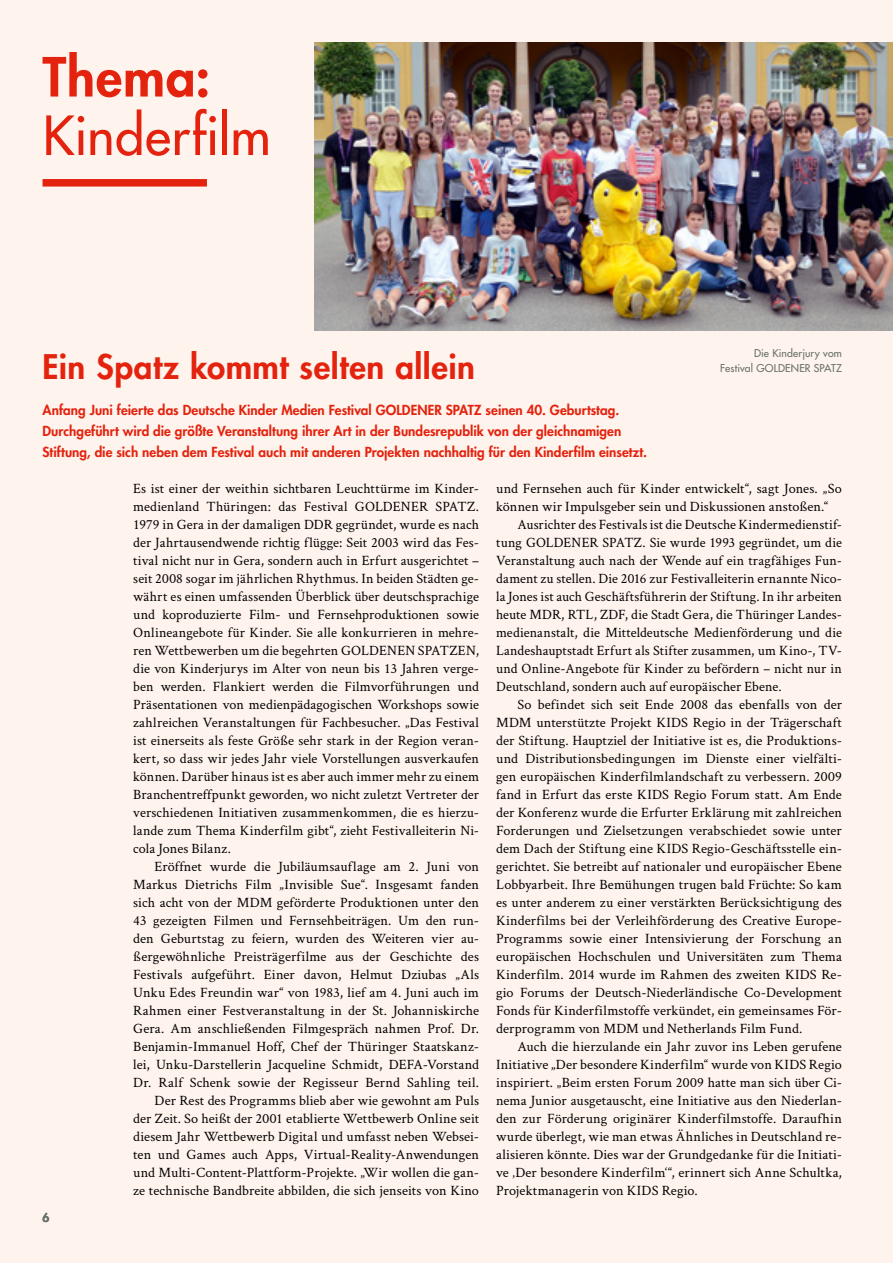
<style>
.page{position:relative;width:893px;height:1263px;background:#fef3ed}
.page>*{position:absolute;margin:0;border:0;box-sizing:border-box;transform-origin:0 0}
.t1{font:500 52.5px "Futura Std";letter-spacing:.005em;color:#e4230e}
.t2{font:800 52.5px "Futura Std";letter-spacing:.015em;color:#e4230e}
.t3{font:800 33px "Futura Std";letter-spacing:.015em;color:#e4230e}
.t4{font:14.25px/18px "Crimson Text";letter-spacing:.01em;color:#000;text-align:justify}
.t5{font:800 13.5px/21px "Futura Std";letter-spacing:.005em;color:#e4230e}
.t6{font:800 12px "Futura Std";color:#677169}
.t7{font:500 10.5px "Futura Std";letter-spacing:.015em;color:#677169}
</style>
<div class="page">
<div style="left:43px;top:179px;width:164px;height:8px;background:#e4230e"></div>
<img style="left:315px;top:43px;width:578px;height:288px">
<h1 class="t2" style="left:43px;top:44px;width:169px">Thema:</h1>
<h1 class="t1" style="left:43px;top:103px;width:230px">Kinderfilm</h1>
<p class="t7" style="left:754px;top:347px;width:89px">Die Kinderjury vom</p>
<h2 class="t3" style="left:43px;top:346px;width:434px">Ein Spatz kommt selten allein</h2>
<p class="t7" style="left:720px;top:362px;width:123px">Festival GOLDENER SPATZ</p>
<p class="t5" style="left:43px;top:399px;width:606px">Anfang Juni feierte das Deutsche Kinder Medien Festival GOLDENER SPATZ seinen 40. Geburtstag.<br>Durchgeführt wird die größte Veranstaltung ihrer Art in der Bundesrepublik von der gleichnamigen<br>Stiftung, die sich neben dem Festival auch mit anderen Projekten nachhaltig für den Kinderfilm einsetzt.</p>
<p class="t6" style="left:43px;top:1210px;width:8px">6</p>
<p class="t4" style="left:133px;top:478px;width:347px">Es ist einer der weithin sichtbaren Leuchttürme im Kinder&shy;medienland Thüringen: das Festival GOLDENER SPATZ.<br>1979 in Gera in der damaligen DDR gegründet, wurde es nach der Jahrtausendwende richtig flügge: Seit 2003 wird das Fes&shy;tival nicht nur in Gera, sondern auch in Erfurt ausgerichtet – seit 2008 sogar im jährlichen Rhythmus. In beiden Städten ge&shy;währt es einen umfassenden Überblick über deutschsprachige und koproduzierte Film- und Fernsehproduktionen sowie Onlineangebote für Kinder. Sie alle konkurrieren in mehre&shy;ren Wettbewerben um die begehrten GOLDENEN SPATZEN, die von Kinderjurys im Alter von neun bis 13 Jahren verge&shy;ben werden. Flankiert werden die Filmvorführungen und Präsentationen von medienpädagogischen Workshops sowie zahlreichen Veranstaltungen für Fachbesucher. „Das Festival ist einerseits als feste Größe sehr stark in der Region veran&shy;kert, so dass wir jedes Jahr viele Vorstellungen ausverkaufen können. Darüber hinaus ist es aber auch immer mehr zu einem Branchentreffpunkt geworden, wo nicht zuletzt Vertreter der verschiedenen Initiativen zusammenkommen, die es hierzu&shy;lande zum Thema Kinderfilm gibt“, zieht Festivalleiterin Ni&shy;cola Jones Bilanz.</p>
<p class="t4" style="left:133px;top:856px;width:347px;text-align:right">Eröffnet wurde die Jubiläumsauflage am 2. Juni von Markus Dietrichs Film „Invisible Sue“. Insgesamt fanden sich acht von der MDM geförderte Produktionen unter den 43 gezeigten Filmen und Fernsehbeiträgen. Um den run&shy;den Geburtstag zu feiern, wurden des Weiteren vier au&shy;ßergewöhnliche Preisträgerfilme aus der Geschichte des Festivals aufgeführt. Einer davon, Helmut Dziubas „Als Unku Edes Freundin war“ von 1983, lief am 4. Juni auch im Rahmen einer Festveranstaltung in der St. Johanniskirche Gera. Am anschließenden Filmgespräch nahmen Prof. Dr.<br>Benjamin-Immanuel Hoff, Chef der Thüringer Staatskanz&shy;lei, Unku-Darstellerin Jacqueline Schmidt, DEFA-Vorstand Dr. Ralf Schenk sowie der Regisseur Bernd Sahling teil.<br>Der Rest des Programms blieb aber wie gewohnt am Puls der Zeit. So heißt der 2001 etablierte Wettbewerb Online seit diesem Jahr Wettbewerb Digital und umfasst neben Websei&shy;ten und Games auch Apps, Virtual-Reality-Anwendungen und Multi-Content-Plattform-Projekte. „Wir wollen die gan&shy;ze technische Bandbreite abbilden, die sich jenseits von Kino</p>
<p class="t4" style="left:496px;top:478px;width:347px">und Fernsehen auch für Kinder entwickelt“, sagt Jones. „So</p>
<p class="t4" style="left:496px;top:496px;width:334px">können wir Impulsgeber sein und Diskussionen anstoßen.“</p>
<p class="t4" style="left:517px;top:514px;width:326px">Ausrichter des Festivals ist die Deutsche Kindermedienstif-</p>
<p class="t4" style="left:496px;top:532px;width:347px">tung GOLDENER SPATZ. Sie wurde 1993 gegründet, um die</p>
<p class="t4" style="left:496px;top:550px;width:347px">Veranstaltung auch nach der Wende auf ein tragfähiges Fun-</p>
<p class="t4" style="left:496px;top:568px;width:347px">dament zu stellen. Die 2016 zur Festivalleiterin ernannte Nico-</p>
<p class="t4" style="left:496px;top:586px;width:347px">la Jones ist auch Geschäftsführerin der Stiftung. In ihr arbeiten</p>
<p class="t4" style="left:496px;top:604px;width:347px">heute MDR, RTL, ZDF, die Stadt Gera, die Thüringer Landes-</p>
<p class="t4" style="left:496px;top:622px;width:347px">medienanstalt, die Mitteldeutsche Medienförderung und die</p>
<p class="t4" style="left:496px;top:640px;width:347px">Landeshauptstadt Erfurt als Stifter zusammen, um Kino-, TV-</p>
<p class="t4" style="left:496px;top:658px;width:347px">und Online-Angebote für Kinder zu befördern – nicht nur in</p>
<p class="t4" style="left:496px;top:676px;width:287px">Deutschland, sondern auch auf europäischer Ebene.</p>
<p class="t4" style="left:517px;top:694px;width:326px">So befindet sich seit Ende 2008 das ebenfalls von der</p>
<p class="t4" style="left:496px;top:712px;width:347px">MDM unterstützte Projekt KIDS Regio in der Trägerschaft</p>
<p class="t4" style="left:496px;top:730px;width:347px">der Stiftung. Hauptziel der Initiative ist es, die Produktions-</p>
<p class="t4" style="left:496px;top:748px;width:347px">und Distributionsbedingungen im Dienste einer vielfälti-</p>
<p class="t4" style="left:496px;top:766px;width:347px">gen europäischen Kinderfilmlandschaft zu verbessern. 2009</p>
<p class="t4" style="left:496px;top:784px;width:347px">fand in Erfurt das erste KIDS Regio Forum statt. Am Ende</p>
<p class="t4" style="left:496px;top:802px;width:347px">der Konferenz wurde die Erfurter Erklärung mit zahlreichen</p>
<p class="t4" style="left:496px;top:820px;width:347px">Forderungen und Zielsetzungen verabschiedet sowie unter</p>
<p class="t4" style="left:496px;top:838px;width:347px">dem Dach der Stiftung eine KIDS Regio-Geschäftsstelle ein-</p>
<p class="t4" style="left:496px;top:856px;width:347px">gerichtet. Sie betreibt auf nationaler und europäischer Ebene</p>
<p class="t4" style="left:496px;top:874px;width:347px">Lobbyarbeit. Ihre Bemühungen trugen bald Früchte: So kam</p>
<p class="t4" style="left:496px;top:892px;width:347px">es unter anderem zu einer verstärkten Berücksichtigung des</p>
<p class="t4" style="left:496px;top:910px;width:347px">Kinderfilms bei der Verleihförderung des Creative Europe-</p>
<p class="t4" style="left:496px;top:928px;width:347px">Programms sowie einer Intensivierung der Forschung an</p>
<p class="t4" style="left:496px;top:946px;width:347px">europäischen Hochschulen und Universitäten zum Thema</p>
<p class="t4" style="left:496px;top:964px;width:347px">Kinderfilm. 2014 wurde im Rahmen des zweiten KIDS Re-</p>
<p class="t4" style="left:496px;top:982px;width:347px">gio Forums der Deutsch-Niederländische Co-Development</p>
<p class="t4" style="left:496px;top:1000px;width:347px">Fonds für Kinderfilmstoffe verkündet, ein gemeinsames För-</p>
<p class="t4" style="left:496px;top:1018px;width:308px">derprogramm von MDM und Netherlands Film Fund.</p>
<p class="t4" style="left:517px;top:1036px;width:326px">Auch die hierzulande ein Jahr zuvor ins Leben gerufene</p>
<p class="t4" style="left:496px;top:1054px;width:347px">Initiative „Der besondere Kinderfilm“ wurde von KIDS Regio</p>
<p class="t4" style="left:496px;top:1072px;width:347px">inspiriert. „Beim ersten Forum 2009 hatte man sich über Ci-</p>
<p class="t4" style="left:496px;top:1090px;width:347px">nema Junior ausgetauscht, eine Initiative aus den Niederlan-</p>
<p class="t4" style="left:496px;top:1108px;width:347px">den zur Förderung originärer Kinderfilmstoffe. Daraufhin</p>
<p class="t4" style="left:496px;top:1126px;width:347px">wurde überlegt, wie man etwas Ähnliches in Deutschland re-</p>
<p class="t4" style="left:496px;top:1144px;width:347px">alisieren könnte. Dies war der Grundgedanke für die Initiati-</p>
<p class="t4" style="left:496px;top:1162px;width:347px">ve ‚Der besondere Kinderfilm‘“, erinnert sich Anne Schultka,</p>
<p class="t4" style="left:496px;top:1180px;width:203px">Projektmanagerin von KIDS Regio.</p>
</div>
